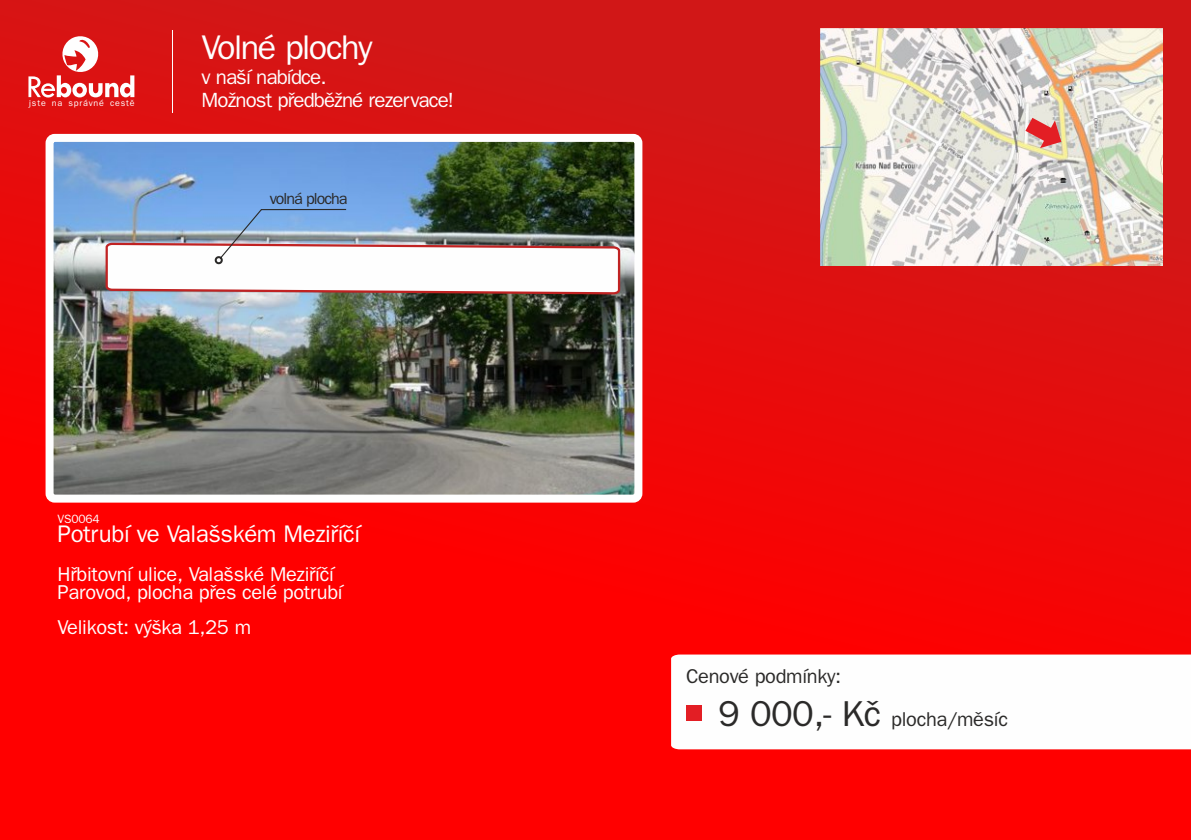
<style>
.page{position:relative;width:1191px;height:840px;background:#fff}
.page>*{position:absolute;margin:0;border:0;box-sizing:border-box;transform-origin:0 0}
.t1{font:34.2px "Frankfurt Gothic";letter-spacing:-.04em;color:#fefefe}
.t2{font:24px "Frankfurt Gothic";letter-spacing:-.015em;color:#fefefe}
.t3{font:20.6px/22.6px "Frankfurt Gothic";letter-spacing:-.04em;color:#fefefe}
.t4{font:20px/17.6px "Frankfurt Gothic";letter-spacing:-.015em;color:#fefefe}
.t5{font:20px/42.8px "Frankfurt Gothic";letter-spacing:-.015em;color:#2b2a29}
.t6{font:16px "Frankfurt Gothic";letter-spacing:-.06em;color:#2b2a29}
.t7{font:12px "Frankfurt Gothic";letter-spacing:-.015em;color:#fefefe}
.t8{font:8.8px "Frankfurt Gothic";letter-spacing:.09em;color:#fefefe}
.s1{font-size:36px}
</style>
<div class="page">
<div style="left:0;top:0;width:1191px;height:839px;background:linear-gradient(to bottom,#cf1a1a,#f00)"></div>
<svg style="left:28px;top:34px;width:106px;height:63px"></svg>
<hr style="left:172px;top:30px;width:1px;height:83px;background:#fefefe">
<svg style="left:671px;top:654px;width:520px;height:95px"></svg>
<div style="left:686px;top:704px;width:15px;height:16px;background:#e31e24"></div>
<img style="left:50px;top:138px;width:588px;height:360px;border-radius:5px">
<div style="left:46px;top:134px;width:596px;height:368px;border:8px solid #fefefe;border-radius:5px"></div>
<img style="left:104px;top:209px;width:517px;height:84px">
<img style="left:821px;top:28px;width:341px;height:238px">
<svg style="left:1025px;top:118px;width:36px;height:30px"></svg>
<p class="t8" style="left:29px;top:99px;width:107px">jste na správné cestě</p>
<h1 class="t1" style="left:201px;top:31px;width:172px">Volné plochy</h1>
<p class="t3" style="left:201px;top:66px;width:254px">v naší nabídce.<br>Možnost předběžné rezervace!</p>
<p class="t6" style="left:270px;top:191px;width:79px">volná plocha</p>
<p class="t7" style="left:58px;top:512px;width:44px">VS0064</p>
<p class="t2" style="left:58px;top:522px;width:304px">Potrubí ve Valašském Meziříčí</p>
<p class="t4" style="left:58px;top:566px;width:286px">Hřbitovní ulice, Valašské Meziříčí<br>Parovod, plocha přes celé potrubí</p>
<p class="t4" style="left:58px;top:619px;width:195px">Velikost: výška 1,25 m</p>
<p class="t5" style="left:718px;top:654px;width:291px;text-indent:-32px">Cenové podmínky:<br><span class="s1">9 000,- Kč</span> plocha/měsíc</p>
</div>
